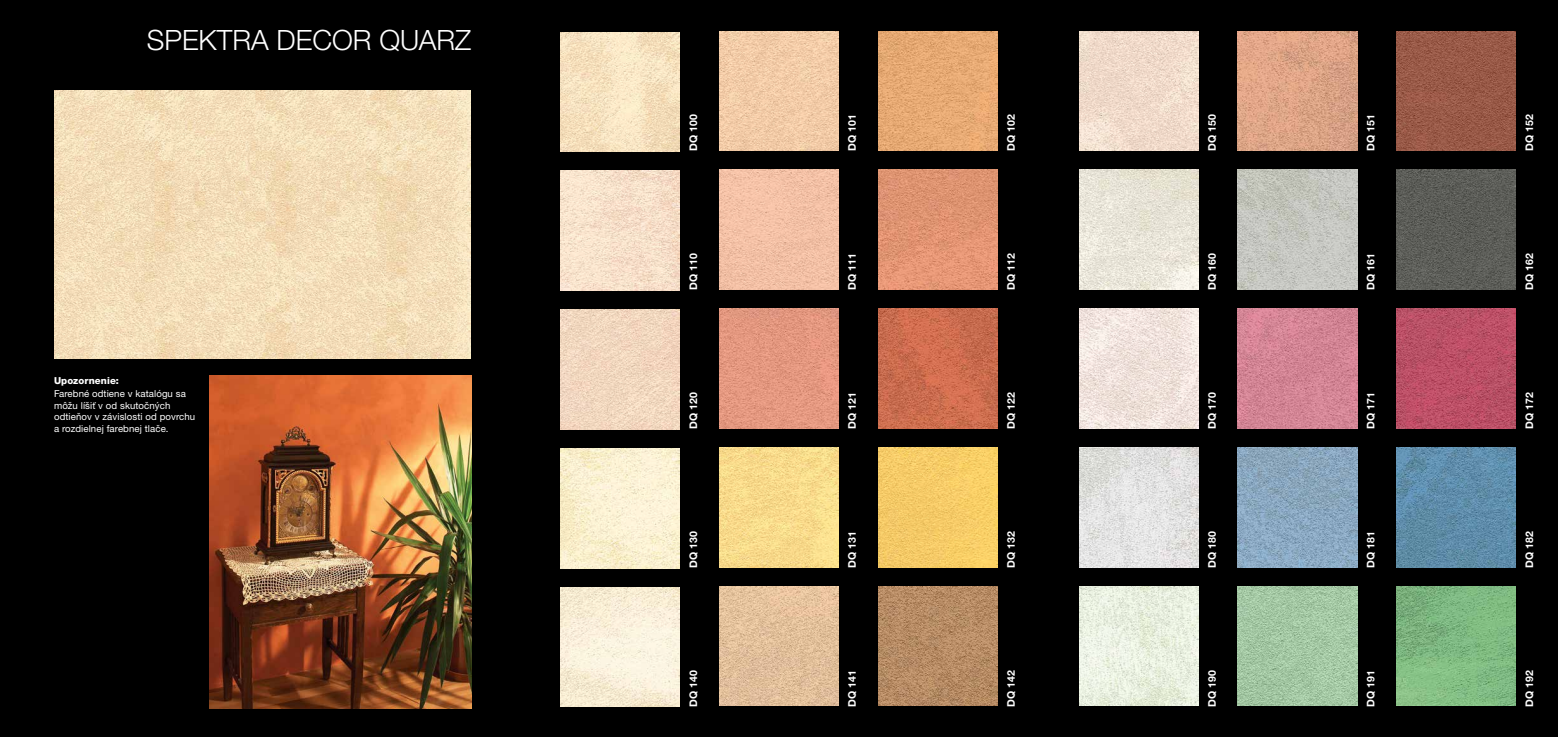
<style>
.page{position:relative;width:1558px;height:737px;background:#000}
.page>*{position:absolute;margin:0;border:0;box-sizing:border-box;transform-origin:0 0}
.t1{font:300 28px "Helvetica Neue LTW1 G";color:#fff}
.t2{font:700 10.5px "Helvetica Neue LTW1 G";color:#fff}
.t3{font:9.62px/11.4px "Helvetica Neue LTW1 G";letter-spacing:.01em;color:#fff}
.t4{font:800 9.62px "Helvetica Neue LTW1 G";letter-spacing:.01em;color:#fff}
</style>
<div class="page">
<img style="left:54px;top:91px;width:417px;height:267px">
<img style="left:210px;top:376px;width:261px;height:332px">
<img style="left:561px;top:32px;width:119px;height:119px">
<img style="left:561px;top:171px;width:119px;height:119px">
<img style="left:561px;top:310px;width:119px;height:119px">
<img style="left:561px;top:449px;width:119px;height:119px">
<img style="left:561px;top:588px;width:119px;height:119px">
<img style="left:719px;top:31px;width:119px;height:119px">
<img style="left:719px;top:170px;width:119px;height:119px">
<img style="left:719px;top:309px;width:119px;height:119px">
<img style="left:719px;top:448px;width:119px;height:119px">
<img style="left:719px;top:587px;width:119px;height:119px">
<img style="left:878px;top:31px;width:119px;height:119px">
<img style="left:878px;top:170px;width:119px;height:119px">
<img style="left:878px;top:309px;width:119px;height:119px">
<img style="left:878px;top:448px;width:119px;height:119px">
<img style="left:878px;top:587px;width:119px;height:119px">
<img style="left:1079px;top:31px;width:119px;height:119px">
<img style="left:1238px;top:31px;width:119px;height:119px">
<img style="left:1396px;top:31px;width:119px;height:119px">
<img style="left:1079px;top:170px;width:119px;height:119px">
<img style="left:1238px;top:170px;width:119px;height:119px">
<img style="left:1396px;top:170px;width:119px;height:119px">
<img style="left:1079px;top:309px;width:119px;height:119px">
<img style="left:1238px;top:309px;width:119px;height:119px">
<img style="left:1396px;top:309px;width:119px;height:119px">
<img style="left:1079px;top:448px;width:119px;height:119px">
<img style="left:1238px;top:448px;width:119px;height:119px">
<img style="left:1396px;top:448px;width:119px;height:119px">
<img style="left:1079px;top:587px;width:119px;height:119px">
<img style="left:1238px;top:587px;width:119px;height:119px">
<img style="left:1396px;top:587px;width:119px;height:119px">
<h1 class="t1" style="left:147px;top:23px;width:326px">SPEKTRA DECOR QUARZ</h1>
<p class="t4" style="left:54px;top:374px;width:66px">Upozornenie:</p>
<p class="t3" style="left:54px;top:388px;width:143px">Farebné odtiene v katalógu sa môžu líšiť v od skutočných odtieňov v závislosti od povrchu a rozdielnej farebnej tlače.</p>
<p class="t2" style="left:687px;top:151px;width:38px;rotate:-90deg">DQ 100</p>
<p class="t2" style="left:846px;top:151px;width:38px;rotate:-90deg">DQ 101</p>
<p class="t2" style="left:1004px;top:151px;width:38px;rotate:-90deg">DQ 102</p>
<p class="t2" style="left:1205px;top:151px;width:38px;rotate:-90deg">DQ 150</p>
<p class="t2" style="left:1364px;top:151px;width:38px;rotate:-90deg">DQ 151</p>
<p class="t2" style="left:1523px;top:151px;width:38px;rotate:-90deg">DQ 152</p>
<p class="t2" style="left:687px;top:290px;width:38px;rotate:-90deg">DQ 110</p>
<p class="t2" style="left:846px;top:290px;width:38px;rotate:-90deg">DQ 111</p>
<p class="t2" style="left:1004px;top:290px;width:38px;rotate:-90deg">DQ 112</p>
<p class="t2" style="left:1205px;top:290px;width:38px;rotate:-90deg">DQ 160</p>
<p class="t2" style="left:1364px;top:290px;width:38px;rotate:-90deg">DQ 161</p>
<p class="t2" style="left:1523px;top:290px;width:38px;rotate:-90deg">DQ 162</p>
<p class="t2" style="left:687px;top:429px;width:38px;rotate:-90deg">DQ 120</p>
<p class="t2" style="left:846px;top:429px;width:38px;rotate:-90deg">DQ 121</p>
<p class="t2" style="left:1004px;top:429px;width:38px;rotate:-90deg">DQ 122</p>
<p class="t2" style="left:1205px;top:429px;width:38px;rotate:-90deg">DQ 170</p>
<p class="t2" style="left:1364px;top:429px;width:38px;rotate:-90deg">DQ 171</p>
<p class="t2" style="left:1523px;top:429px;width:38px;rotate:-90deg">DQ 172</p>
<p class="t2" style="left:687px;top:567px;width:38px;rotate:-90deg">DQ 130</p>
<p class="t2" style="left:846px;top:567px;width:38px;rotate:-90deg">DQ 131</p>
<p class="t2" style="left:1004px;top:567px;width:38px;rotate:-90deg">DQ 132</p>
<p class="t2" style="left:1205px;top:567px;width:38px;rotate:-90deg">DQ 180</p>
<p class="t2" style="left:1364px;top:567px;width:38px;rotate:-90deg">DQ 181</p>
<p class="t2" style="left:1523px;top:567px;width:38px;rotate:-90deg">DQ 182</p>
<p class="t2" style="left:687px;top:706px;width:38px;rotate:-90deg">DQ 140</p>
<p class="t2" style="left:846px;top:706px;width:38px;rotate:-90deg">DQ 141</p>
<p class="t2" style="left:1004px;top:706px;width:38px;rotate:-90deg">DQ 142</p>
<p class="t2" style="left:1205px;top:706px;width:38px;rotate:-90deg">DQ 190</p>
<p class="t2" style="left:1364px;top:706px;width:38px;rotate:-90deg">DQ 191</p>
<p class="t2" style="left:1523px;top:706px;width:38px;rotate:-90deg">DQ 192</p>
</div>
